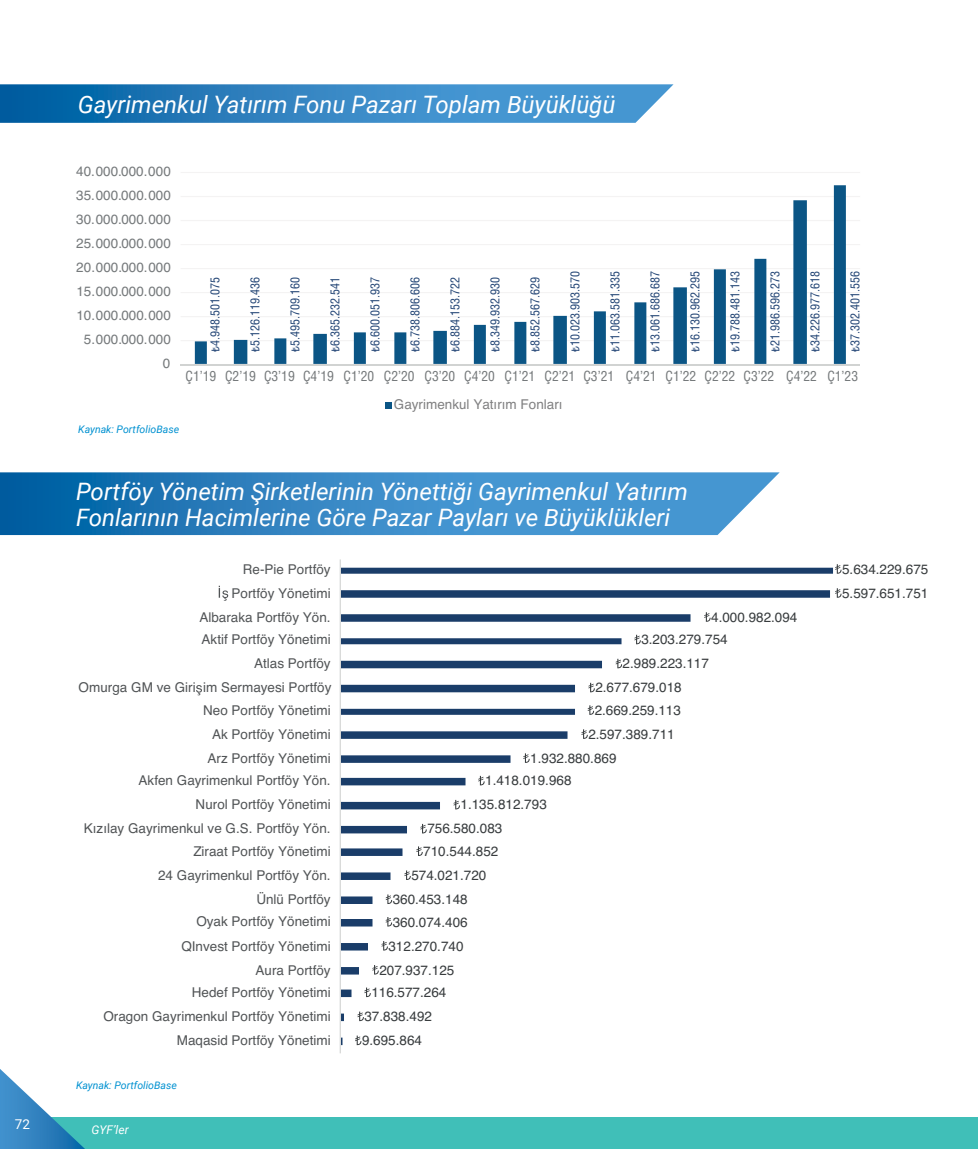
<style>
.page{position:relative;width:978px;height:1149px;background:#fff}
.page>*{position:absolute;margin:0;border:0;box-sizing:border-box;transform-origin:0 0}
.t1{font:italic 24px/25.8px "Roboto";color:#fff}
.t2{font:13.5px "Helvetica";color:#515456}
.t3{font:13.5px "Helvetica";color:#383c3e}
.t4{font:13.5px "Helvetica";color:#75797b}
.t5{font:condensed 13.5px "Helvetica";color:#75797b}
.t6{font:13.5px "Helvetica";color:#808081}
.t7{font:13.5px "Roboto";color:#fff}
.t8{font:condensed 12px "Helvetica";color:#1f4273}
.t9{font:italic 12px "Roboto";color:#fff}
.t10{font:italic 10.5px "Roboto";color:#0091d1}
.s1{font-family:"Myriad Pro";font-stretch:normal}
</style>
<div class="page">
<div style="left:0;top:1117px;width:978px;height:31px;background:#40bfb8"></div>
<svg style="left:0;top:1069px;width:84px;height:79px"></svg>
<svg style="left:0;top:84px;width:674px;height:39px;background:#3687c2"></svg>
<svg style="left:0;top:472px;width:780px;height:63px;background:#3989c4"></svg>
<hr style="left:181px;top:340px;width:679px;height:1px;background:#f4f3f3">
<hr style="left:181px;top:316px;width:679px;height:1px;background:#f4f3f3">
<hr style="left:181px;top:292px;width:679px;height:1px;background:#f4f3f3">
<hr style="left:181px;top:268px;width:679px;height:1px;background:#f4f3f3">
<hr style="left:181px;top:244px;width:679px;height:1px;background:#f4f3f3">
<hr style="left:181px;top:220px;width:679px;height:1px;background:#f4f3f3">
<hr style="left:181px;top:196px;width:679px;height:1px;background:#f4f3f3">
<hr style="left:181px;top:172px;width:679px;height:1px;background:#f4f3f3">
<svg style="left:195px;top:185px;width:651px;height:179px"></svg>
<hr style="left:181px;top:364px;width:679px;height:1px;background:#d1d3d2">
<svg style="left:385px;top:403px;width:6px;height:6px"></svg>
<svg style="left:341px;top:567px;width:492px;height:477px"></svg>
<hr style="left:340px;top:559px;width:1px;height:493px;background:#d1d3d2">
<svg style="left:355px;top:1035px;width:6px;height:9px"></svg>
<svg style="left:358px;top:1011px;width:6px;height:9px"></svg>
<svg style="left:364px;top:987px;width:7px;height:9px"></svg>
<svg style="left:372px;top:964px;width:7px;height:10px"></svg>
<svg style="left:382px;top:940px;width:6px;height:10px"></svg>
<svg style="left:386px;top:916px;width:6px;height:10px"></svg>
<svg style="left:386px;top:894px;width:6px;height:9px"></svg>
<svg style="left:404px;top:870px;width:7px;height:9px"></svg>
<svg style="left:416px;top:846px;width:7px;height:9px"></svg>
<svg style="left:420px;top:823px;width:7px;height:10px"></svg>
<svg style="left:454px;top:799px;width:6px;height:10px"></svg>
<svg style="left:478px;top:775px;width:7px;height:10px"></svg>
<svg style="left:523px;top:753px;width:7px;height:9px"></svg>
<svg style="left:581px;top:729px;width:7px;height:9px"></svg>
<svg style="left:588px;top:705px;width:6px;height:9px"></svg>
<svg style="left:588px;top:682px;width:7px;height:10px"></svg>
<svg style="left:616px;top:658px;width:6px;height:10px"></svg>
<svg style="left:634px;top:634px;width:7px;height:10px"></svg>
<svg style="left:704px;top:612px;width:7px;height:9px"></svg>
<svg style="left:835px;top:588px;width:7px;height:9px"></svg>
<svg style="left:835px;top:564px;width:7px;height:9px"></svg>
<svg style="left:196px;top:685px;width:6px;height:10px"></svg>
<svg style="left:219px;top:585px;width:9px;height:15px"></svg>
<p class="t7" style="left:15px;top:1114px;width:17px">72</p>
<h1 class="t1" style="left:78px;top:90px;width:539px">Gayrimenkul Yatırım Fonu Pazarı Toplam Büyüklüğü</h1>
<p class="t4" style="left:76px;top:161px;width:96px">40.000.000.000</p>
<p class="t4" style="left:76px;top:185px;width:96px">35.000.000.000</p>
<p class="t4" style="left:76px;top:209px;width:96px">30.000.000.000</p>
<p class="t4" style="left:76px;top:233px;width:96px">25.000.000.000</p>
<p class="t4" style="left:76px;top:257px;width:96px">20.000.000.000</p>
<p class="t4" style="left:76px;top:281px;width:96px">15.000.000.000</p>
<p class="t4" style="left:76px;top:305px;width:96px">10.000.000.000</p>
<p class="t4" style="left:84px;top:329px;width:89px">5.000.000.000</p>
<p class="t4" style="left:163px;top:353px;width:9px">0</p>
<p class="t8" style="left:207px;top:352px;width:77px;rotate:-90deg"><span class="s1">₺</span>4.948.501.075</p>
<p class="t8" style="left:247px;top:352px;width:77px;rotate:-90deg"><span class="s1">₺</span>5.126.119.436</p>
<p class="t8" style="left:287px;top:352px;width:77px;rotate:-90deg"><span class="s1">₺</span>5.495.709.160</p>
<p class="t8" style="left:327px;top:352px;width:77px;rotate:-90deg"><span class="s1">₺</span>6.365.232.541</p>
<p class="t8" style="left:367px;top:352px;width:77px;rotate:-90deg"><span class="s1">₺</span>6.600.051.937</p>
<p class="t8" style="left:407px;top:352px;width:77px;rotate:-90deg"><span class="s1">₺</span>6.738.806.606</p>
<p class="t8" style="left:447px;top:352px;width:77px;rotate:-90deg"><span class="s1">₺</span>6.884.153.722</p>
<p class="t8" style="left:487px;top:352px;width:77px;rotate:-90deg"><span class="s1">₺</span>8.349.932.930</p>
<p class="t8" style="left:527px;top:352px;width:77px;rotate:-90deg"><span class="s1">₺</span>8.852.567.629</p>
<p class="t8" style="left:567px;top:352px;width:83px;rotate:-90deg"><span class="s1">₺</span>10.023.903.570</p>
<p class="t8" style="left:607px;top:352px;width:83px;rotate:-90deg"><span class="s1">₺</span>11.063.581.335</p>
<p class="t8" style="left:647px;top:352px;width:83px;rotate:-90deg"><span class="s1">₺</span>13.061.686.687</p>
<p class="t8" style="left:687px;top:352px;width:83px;rotate:-90deg"><span class="s1">₺</span>16.130.962.295</p>
<p class="t8" style="left:727px;top:352px;width:83px;rotate:-90deg"><span class="s1">₺</span>19.788.481.143</p>
<p class="t8" style="left:767px;top:352px;width:83px;rotate:-90deg"><span class="s1">₺</span>21.986.596.273</p>
<p class="t8" style="left:807px;top:352px;width:83px;rotate:-90deg"><span class="s1">₺</span>34.226.977.618</p>
<p class="t8" style="left:847px;top:352px;width:83px;rotate:-90deg"><span class="s1">₺</span>37.302.401.556</p>
<p class="t5" style="left:186px;top:367px;width:674px">Ç1’19 Ç2’19 Ç3’19 Ç4’19 Ç1’20 Ç2’20 Ç3’20 Ç4’20 Ç1’21 Ç2’21 Ç3’21 Ç4’21 Ç1’22 Ç2’22 Ç3’22 Ç4’22 Ç1’23</p>
<p class="t6" style="left:394px;top:393px;width:170px">Gayrimenkul Yatırım Fonları</p>
<p class="t10" style="left:78px;top:421px;width:102px">Kaynak: PortfolioBase</p>
<h1 class="t1" style="left:76px;top:477px;width:614px">Portföy Yönetim Şirketlerinin Yönettiği Gayrimenkul Yatırım<br>Fonlarının Hacimlerine Göre Pazar Payları ve Büyüklükleri</h1>
<p class="t2" style="left:243px;top:558px;width:89px">Re-Pie Portföy</p>
<p class="t2" style="left:232px;top:582px;width:101px">Portföy Yönetimi</p>
<p class="t2" style="left:199px;top:606px;width:133px">Albaraka Portföy Yön.</p>
<p class="t3" style="left:711px;top:606px;width:88px">4.000.982.094</p>
<p class="t2" style="left:202px;top:629px;width:131px">Aktif Portföy Yönetimi</p>
<p class="t3" style="left:641px;top:629px;width:88px">3.203.279.754</p>
<p class="t2" style="left:254px;top:653px;width:78px">Atlas Portföy</p>
<p class="t3" style="left:623px;top:653px;width:88px">2.989.223.117</p>
<p class="t2" style="left:79px;top:677px;width:254px">Omurga GM ve Giri im Sermayesi Portföy</p>
<p class="t3" style="left:595px;top:677px;width:88px">2.677.679.018</p>
<p class="t2" style="left:203px;top:699px;width:129px">Neo Portföy Yönetimi</p>
<p class="t3" style="left:595px;top:699px;width:88px">2.669.259.113</p>
<p class="t2" style="left:212px;top:723px;width:120px">Ak Portföy Yönetimi</p>
<p class="t3" style="left:588px;top:723px;width:88px">2.597.389.711</p>
<p class="t2" style="left:208px;top:747px;width:125px">Arz Portföy Yönetimi</p>
<p class="t3" style="left:530px;top:747px;width:88px">1.932.880.869</p>
<p class="t2" style="left:139px;top:770px;width:194px">Akfen Gayrimenkul Portföy Yön.</p>
<p class="t3" style="left:485px;top:770px;width:88px">1.418.019.968</p>
<p class="t2" style="left:196px;top:794px;width:137px">Nurol Portföy Yönetimi</p>
<p class="t3" style="left:460px;top:794px;width:88px">1.135.812.793</p>
<p class="t2" style="left:84px;top:818px;width:248px">Kızılay Gayrimenkul ve G.S. Portföy Yön.</p>
<p class="t3" style="left:427px;top:818px;width:77px">756.580.083</p>
<p class="t2" style="left:193px;top:840px;width:139px">Ziraat Portföy Yönetimi</p>
<p class="t3" style="left:423px;top:840px;width:77px">710.544.852</p>
<p class="t2" style="left:158px;top:864px;width:174px">24 Gayrimenkul Portföy Yön.</p>
<p class="t3" style="left:411px;top:864px;width:77px">574.021.720</p>
<p class="t2" style="left:256px;top:888px;width:76px">Ünlü Portföy</p>
<p class="t3" style="left:393px;top:888px;width:77px">360.453.148</p>
<p class="t2" style="left:196px;top:911px;width:136px">Oyak Portföy Yönetimi</p>
<p class="t3" style="left:393px;top:911px;width:77px">360.074.406</p>
<p class="t2" style="left:181px;top:935px;width:151px">QInvest Portföy Yönetimi</p>
<p class="t3" style="left:388px;top:935px;width:77px">312.270.740</p>
<p class="t2" style="left:256px;top:959px;width:77px">Aura Portföy</p>
<p class="t3" style="left:379px;top:959px;width:77px">207.937.125</p>
<p class="t2" style="left:192px;top:981px;width:140px">Hedef Portföy Yönetimi</p>
<p class="t3" style="left:371px;top:981px;width:77px">116.577.264</p>
<p class="t2" style="left:103px;top:1005px;width:229px">Oragon Gayrimenkul Portföy Yönetimi</p>
<p class="t3" style="left:364px;top:1005px;width:69px">37.838.492</p>
<p class="t2" style="left:177px;top:1029px;width:155px">Maqasid Portföy Yönetimi</p>
<p class="t3" style="left:362px;top:1029px;width:62px">9.695.864</p>
<p class="t10" style="left:76px;top:1077px;width:102px">Kaynak: PortfolioBase</p>
<p class="t9" style="left:92px;top:1120px;width:39px">GYF’ler</p>
<p class="t3" style="left:842px;top:558px;width:88px">5.634.229.675</p>
<p class="t3" style="left:842px;top:582px;width:88px">5.597.651.751</p>
</div>
